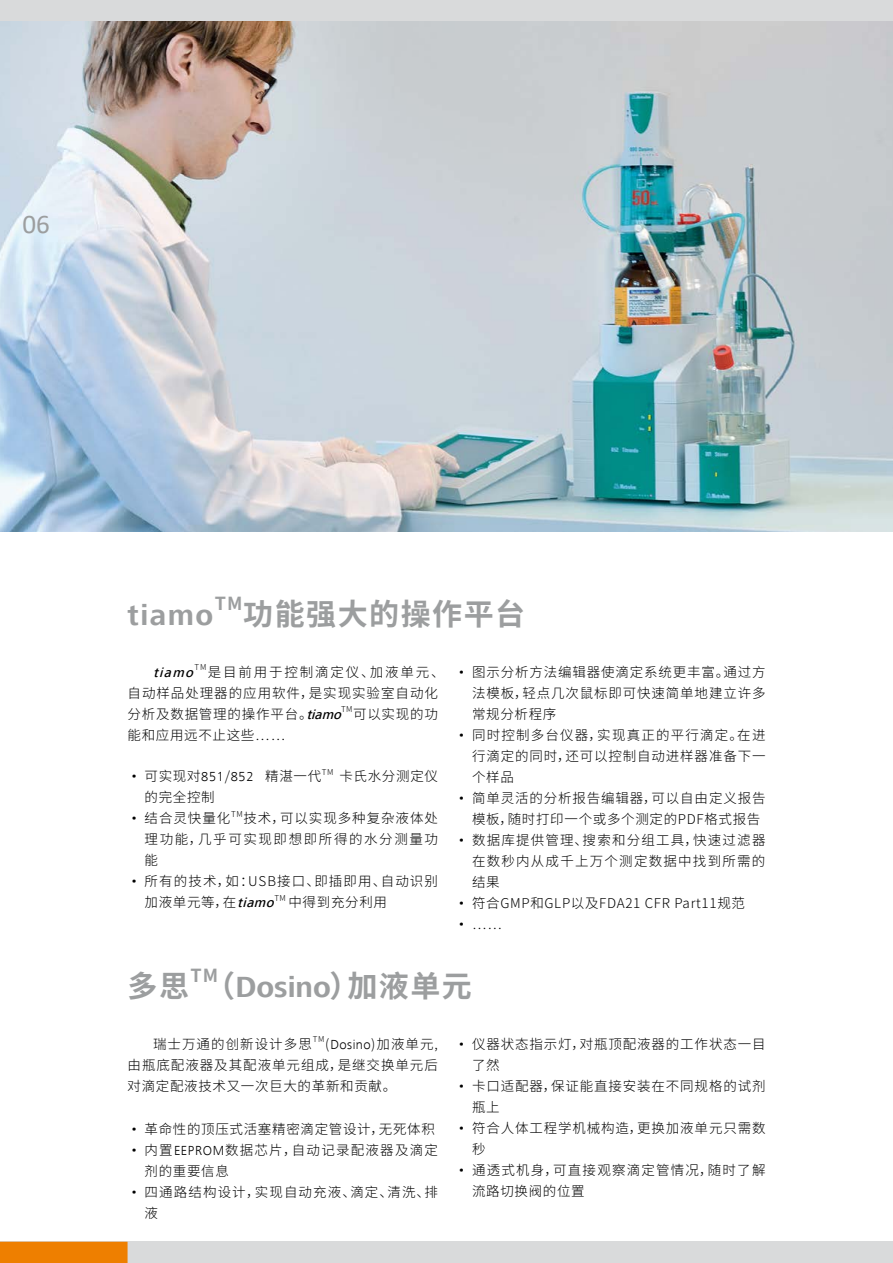
<style>
.page{position:relative;width:893px;height:1263px;background:#fff}
.page>*{position:absolute;margin:0;border:0;box-sizing:border-box;transform-origin:0 0}
.t1{font:700 30px "Source Han Sans SC";letter-spacing:.05em;color:#9c9e9f}
.t2{font:700 30px "Frutiger Next LT";letter-spacing:.05em;color:#9c9e9f}
.t3{font:27px "Calibri";color:#9c9e9f}
.t4{font:700 18px "Source Han Sans SC";color:#9c9e9f}
.t5{font:300 13.5px/21px "Source Han Sans SC";letter-spacing:.06em;color:#000}
.t6{font:300 13.5px "Source Han Sans SC";letter-spacing:.085em;color:#000}
.t7{font:300 13.5px "Source Han Sans SC";letter-spacing:.09em;color:#000}
.t8{font:300 13.5px "Source Han Sans SC";letter-spacing:.12em;color:#000}
.t9{font:italic 500 13.5px "Frutiger Next LT";color:#000}
.t10{font:300 8.1px "Source Han Sans SC";letter-spacing:.065em;color:#000}
.s1{font-family:"Frutiger Next LT";font-weight:500;font-style:italic}
.s2{font-family:"Sim Sun";font-weight:400}
.s3{font-family:"Frutiger Next LT"}
</style>
<div class="page">
<div style="left:0;top:1242px;width:893px;height:21px;background:#d9dadb"></div>
<div style="left:0;top:0;width:893px;height:21px;background:#d9dadb"></div>
<div style="left:0;top:1242px;width:128px;height:21px;background:#ee7f00"></div>
<img style="left:0;top:21px;width:893px;height:510px">
<h2 class="t3" style="left:23px;top:205px;width:29px">06</h2>
<h3 class="t4" style="left:215px;top:593px;width:29px">TM</h3>
<h1 class="t1" style="left:243px;top:597px;width:283px">功能强大的操作平台</h1>
<h1 class="t2" style="left:128px;top:598px;width:87px">tiamo</h1>
<p class="t10" style="left:194px;top:663px;width:14px">TM</p>
<p class="t5" style="left:128px;top:662px;width:319px;text-indent:80px">是目前用于控制滴定仪、加液单元、自动样品处理器的应用软件，是实现实验室自动化分析及数据管理的操作平台。<span class="s1">tiamo</span></p>
<p class="t9" style="left:153px;top:665px;width:45px">tiamo</p>
<p class="t10" style="left:341px;top:705px;width:13px">TM</p>
<p class="t5" style="left:353px;top:704px;width:86px">可以实现的功</p>
<p class="t5" style="left:128px;top:725px;width:160px">能和应用远不止这些……</p>
<p class="t5" style="left:128px;top:766px;width:195px"><span class="s2">·</span> 可实现对<span class="s3">851</span>/<span class="s3">852</span> 精湛一代</p>
<p class="t10" style="left:322px;top:767px;width:13px">TM</p>
<p class="t5" style="left:339px;top:766px;width:100px">卡氏水分测定仪</p>
<p class="t5" style="left:128px;top:787px;width:104px;text-align:center">的完全控制<br><span class="s2">·</span> 结合灵快量化</p>
<p class="t10" style="left:231px;top:809px;width:13px">TM</p>
<p class="t5" style="left:243px;top:808px;width:196px">技术，可以实现多种复杂液体处</p>
<p class="t8" style="left:145px;top:832px;width:295px">理功能，几乎可实现即想即所得的水分测量功</p>
<p class="t5" style="left:145px;top:850px;width:15px">能</p>
<p class="t6" style="left:128px;top:874px;width:312px"><span class="s2">·</span> 所有的技术，如：USB接口、即插即用、自动识别</p>
<p class="t5" style="left:145px;top:892px;width:135px">加液单元等，在<span class="s1">tiamo</span></p>
<p class="t10" style="left:274px;top:893px;width:13px">TM</p>
<p class="t5" style="left:288px;top:892px;width:100px">中得到充分利用</p>
<p class="t5" style="left:455px;top:662px;width:312px"><span class="s2">·</span> 图示分析方法编辑器使滴定系统更丰富。通过方</p>
<p class="t5" style="left:472px;top:683px;width:295px">法模板，轻点几次鼠标即可快速简单地建立许多</p>
<p class="t5" style="left:472px;top:704px;width:86px">常规分析程序</p>
<p class="t6" style="left:455px;top:727px;width:312px"><span class="s2">·</span> 同时控制多台仪器，实现真正的平行滴定。在进</p>
<p class="t5" style="left:472px;top:746px;width:295px">行滴定的同时，还可以控制自动进样器准备下一</p>
<p class="t5" style="left:472px;top:767px;width:43px">个样品</p>
<p class="t5" style="left:455px;top:788px;width:312px"><span class="s2">·</span> 简单灵活的分析报告编辑器，可以自由定义报告</p>
<p class="t5" style="left:472px;top:809px;width:290px">模板，随时打印一个或多个测定的PDF格式报告</p>
<p class="t6" style="left:455px;top:832px;width:312px"><span class="s2">·</span> 数据库提供管理、搜索和分组工具，快速过滤器</p>
<p class="t7" style="left:472px;top:853px;width:295px">在数秒内从成千上万个测定数据中找到所需的</p>
<p class="t5" style="left:472px;top:872px;width:29px">结果</p>
<p class="t5" style="left:455px;top:893px;width:292px"><span class="s2">·</span> 符合GMP和GLP以及FDA21 CFR Part11规范</p>
<p class="t5" style="left:455px;top:914px;width:49px"><span class="s2">·</span>……</p>
<h1 class="t1" style="left:128px;top:969px;width:63px">多思</h1>
<h3 class="t4" style="left:191px;top:965px;width:29px">TM</h3>
<h1 class="t1" style="left:205px;top:969px;width:268px">（<span class="s3">Dosino</span>）加液单元</h1>
<p class="t5" style="left:153px;top:1034px;width:160px">瑞士万通的创新设计多思</p>
<p class="t10" style="left:313px;top:1035px;width:13px">TM</p>
<p class="t5" style="left:128px;top:1034px;width:312px;text-align:justify;text-indent:198px">(<span class="s3">Dosino</span>)加液单元,由瓶底配液器及其配液单元组成，是继交换单元后对滴定配液技术又一次巨大的革新和贡献。</p>
<p class="t5" style="left:128px;top:1119px;width:309px"><span class="s2">·</span> 革命性的顶压式活塞精密滴定管设计，无死体积</p>
<p class="t7" style="left:128px;top:1142px;width:312px"><span class="s2">·</span> 内置<span class="s3">EEPROM</span>数据芯片，自动记录配液器及滴定</p>
<p class="t5" style="left:145px;top:1161px;width:86px">剂的重要信息</p>
<p class="t6" style="left:128px;top:1184px;width:312px"><span class="s2">·</span> 四通路结构设计，实现自动充液、滴定、清洗、排</p>
<p class="t5" style="left:145px;top:1203px;width:15px">液</p>
<p class="t5" style="left:455px;top:1034px;width:312px"><span class="s2">·</span> 仪器状态指示灯，对瓶顶配液器的工作状态一目</p>
<p class="t5" style="left:472px;top:1055px;width:29px">了然</p>
<p class="t5" style="left:455px;top:1076px;width:312px"><span class="s2">·</span> 卡口适配器，保证能直接安装在不同规格的试剂</p>
<p class="t5" style="left:472px;top:1097px;width:29px">瓶上</p>
<p class="t5" style="left:455px;top:1118px;width:312px"><span class="s2">·</span> 符合人体工程学机械构造，更换加液单元只需数</p>
<p class="t5" style="left:472px;top:1139px;width:15px">秒</p>
<p class="t6" style="left:455px;top:1162px;width:312px"><span class="s2">·</span> 通透式机身，可直接观察滴定管情况，随时了解</p>
<p class="t5" style="left:472px;top:1181px;width:114px">流路切换阀的位置</p>
</div>
